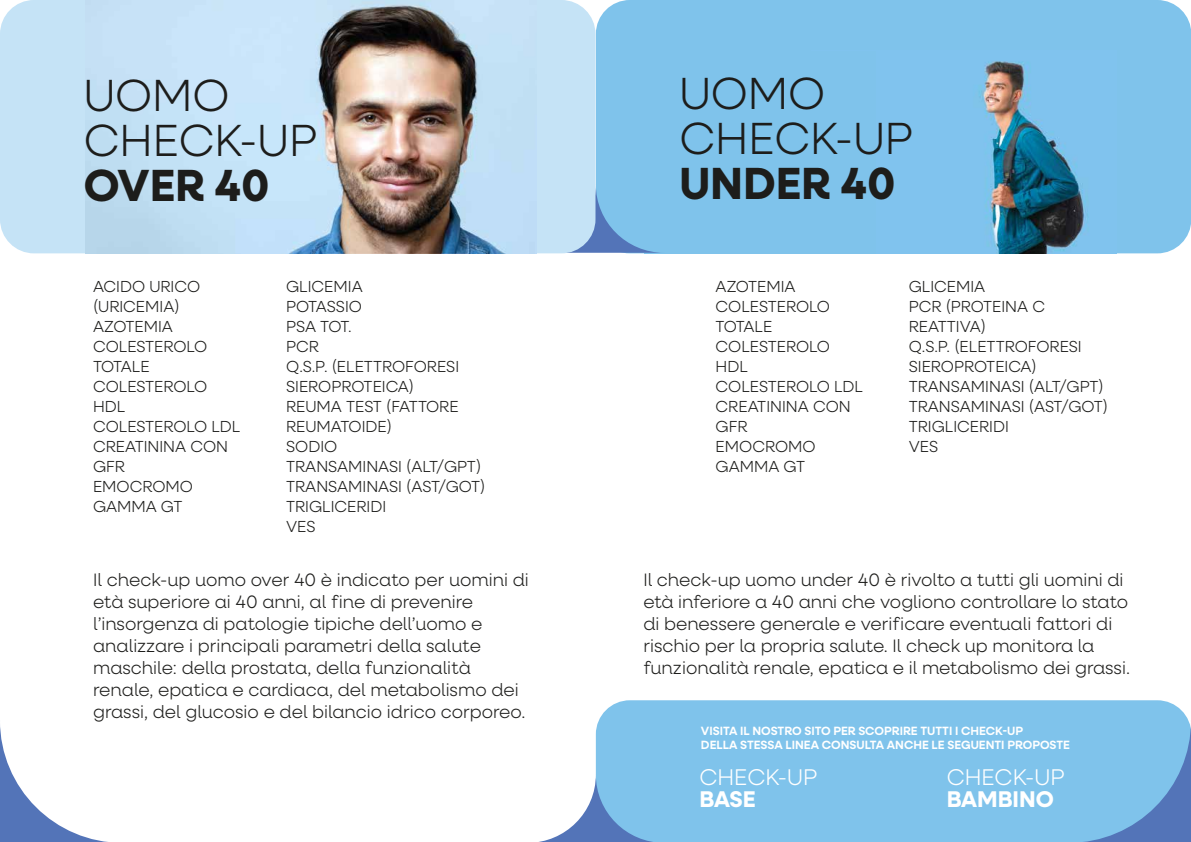
<style>
.page{position:relative;width:1191px;height:842px;background:#fff}
.page>*{position:absolute;margin:0;border:0;box-sizing:border-box;transform-origin:0 0}
.t1{font:300 45.2px/44.9px "Neulis Neue";color:#1d1d1b}
.t2{font:700 45.2px "Neulis Neue";color:#1d1d1b}
.t3{font:300 22.8px "Neulis Neue";color:#fff}
.t4{font:700 22.8px "Neulis Neue";color:#fff}
.t5{font:300 18px/22px "Neulis Neue";color:#1d1d1b}
.t6{font:300 16px/20px "Neulis Neue";color:#1d1d1b}
.t7{font:600 12px/14px "Neulis Neue";color:#fff}
</style>
<div class="page">
<div style="left:596px;top:700px;width:592px;height:142px;background:#7fc3eb"></div>
<div style="left:596px;top:0;width:595px;height:253px;background:#7fc3eb;border-radius:34px"></div>
<svg style="left:539px;top:774px;width:125px;height:68px"></svg>
<svg style="left:0;top:726px;width:108px;height:116px"></svg>
<svg style="left:1068px;top:720px;width:123px;height:122px;background:#76b3e0"></svg>
<img style="left:979px;top:61px;width:106px;height:192px">
<svg style="left:567px;top:184px;width:93px;height:69px"></svg>
<div style="left:0;top:0;width:595px;height:253px;background:#c5e3f6;border-radius:34px"></div>
<img style="left:85px;top:4px;width:451px;height:250px">
<h1 class="t1" style="left:84px;top:71px;width:235px">UOMO<br>CHECK-UP</h1>
<h1 class="t2" style="left:84px;top:153px;width:187px">OVER 40</h1>
<h1 class="t1" style="left:679px;top:69px;width:235px">UOMO<br>CHECK-UP</h1>
<h1 class="t2" style="left:679px;top:151px;width:218px">UNDER 40</h1>
<p class="t6" style="left:93px;top:276px;width:149px">ACIDO URICO (URICEMIA)<br>AZOTEMIA<br>COLESTEROLO<br>TOTALE<br>COLESTEROLO<br>HDL<br>COLESTEROLO LDL<br>CREATININA CON<br>GFR<br>EMOCROMO<br>GAMMA GT</p>
<p class="t6" style="left:286px;top:276px;width:201px">GLICEMIA<br>POTASSIO<br>PSA TOT.<br>PCR<br>Q.S.P. (ELETTROFORESI<br>SIEROPROTEICA)<br>REUMA TEST (FATTORE<br>REUMATOIDE)<br>SODIO<br>TRANSAMINASI (ALT/GPT)<br>TRANSAMINASI (AST/GOT)<br>TRIGLICERIDI<br>VES</p>
<p class="t6" style="left:715px;top:276px;width:149px">AZOTEMIA<br>COLESTEROLO<br>TOTALE<br>COLESTEROLO<br>HDL<br>COLESTEROLO LDL<br>CREATININA CON<br>GFR<br>EMOCROMO<br>GAMMA GT</p>
<p class="t6" style="left:908px;top:276px;width:201px">GLICEMIA<br>PCR (PROTEINA C<br>REATTIVA)<br>Q.S.P. (ELETTROFORESI<br>SIEROPROTEICA)<br>TRANSAMINASI (ALT/GPT)<br>TRANSAMINASI (AST/GOT)<br>TRIGLICERIDI<br>VES</p>
<p class="t5" style="left:93px;top:568px;width:437px">Il check-up uomo over 40 è indicato per uomini di età superiore ai 40 anni, al fine di prevenire l’insorgenza di patologie tipiche dell’uomo e analizzare i principali parametri della salute maschile: della prostata, della funzionalità renale, epatica e cardiaca, del metabolismo dei grassi, del glucosio e del bilancio idrico corporeo.</p>
<p class="t5" style="left:643px;top:568px;width:488px">Il check-up uomo under 40 è rivolto a tutti gli uomini di età inferiore a 40 anni che vogliono controllare lo stato di benessere generale e verificare eventuali fattori di rischio per la propria salute. Il check up monitora la funzionalità renale, epatica e il metabolismo dei grassi.</p>
<p class="t7" style="left:701px;top:724px;width:370px">VISITA IL NOSTRO SITO PER SCOPRIRE TUTTI I CHECK-UP<br>DELLA STESSA LINEA CONSULTA ANCHE LE SEGUENTI PROPOSTE</p>
<p class="t3" style="left:699px;top:761px;width:119px">CHECK-UP</p>
<p class="t4" style="left:699px;top:783px;width:58px">BASE</p>
<p class="t3" style="left:946px;top:761px;width:119px">CHECK-UP</p>
<p class="t4" style="left:946px;top:783px;width:108px">BAMBINO</p>
</div>
